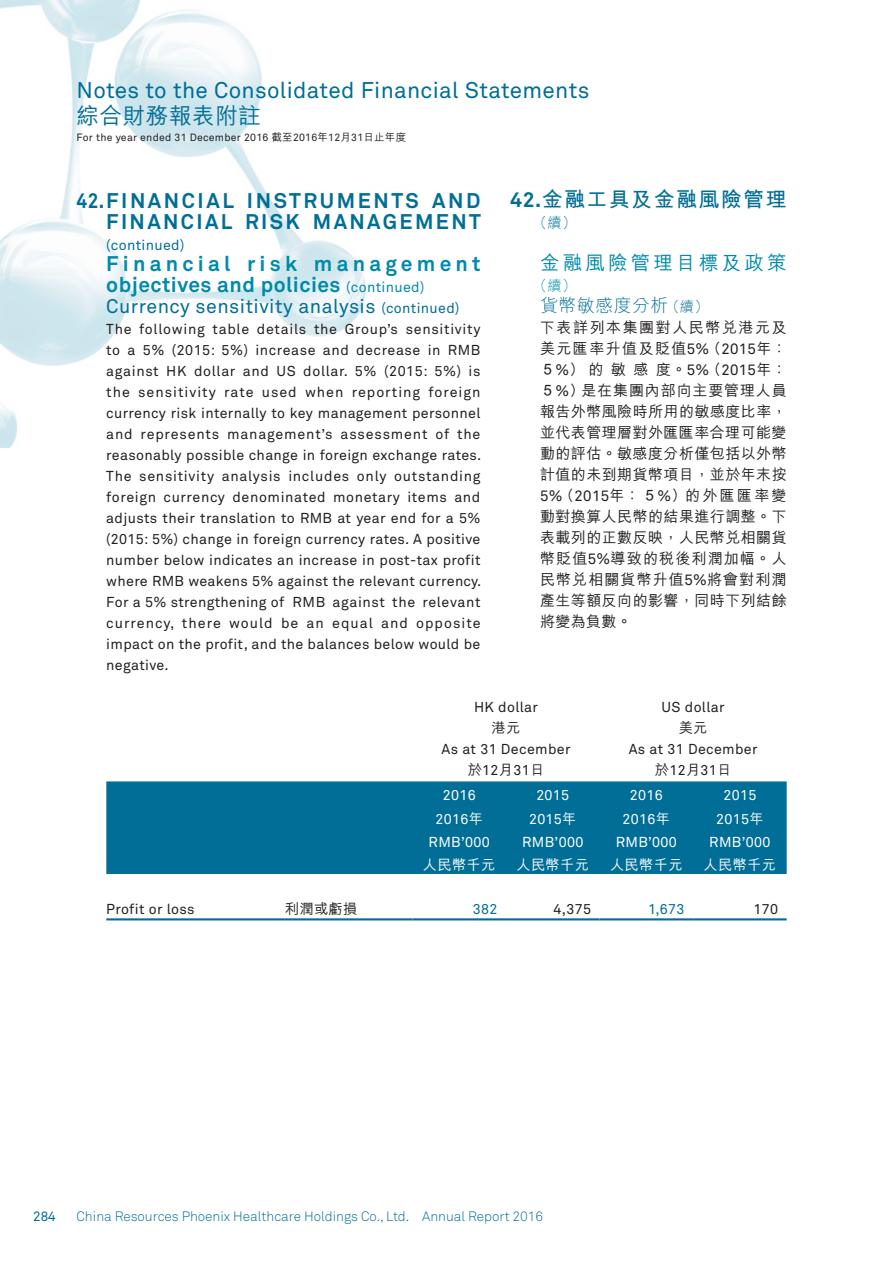
<style>
.page{position:relative;width:893px;height:1263px;background:#fff}
.page>*{position:absolute;margin:0;border:0;box-sizing:border-box;transform-origin:0 0}
.t1{font:22.5px "Akkurat Pro";letter-spacing:.015em;color:#006e96}
.t2{font:500 22.5px "M Hei HK";letter-spacing:.03em;color:#006e96}
.t3{font:700 21px/21px "Akkurat Pro";letter-spacing:.195em;color:#008aab}
.t4{font:700 21px/21px "Akkurat Pro";letter-spacing:.115em;color:#006e96;text-align:right;scale:.9 1}
.t5{font:700 21px "M Hei HK";letter-spacing:.065em;color:#006e96}
.t6{font:19.5px "Akkurat Pro";letter-spacing:.025em;color:#006e96}
.t7{font:500 19.5px "M Hei HK";letter-spacing:.165em;color:#008aab}
.t8{font:300 18px "M Hei HK";letter-spacing:.025em;color:#006e96}
.t9{font:500 15px/21px "M Hei HK";letter-spacing:.075em;color:#231f20;text-align:justify}
.t10{font:14.25px/21px "Akkurat Pro";letter-spacing:.025em;color:#231f20;text-align:justify}
.t11{font:14.25px "Akkurat Pro";letter-spacing:.025em;color:#fff}
.t12{font:500 14.25px "M Hei HK";letter-spacing:.025em;color:#fff}
.t13{font:14.25px "Akkurat Pro";letter-spacing:.025em;color:#006e96}
.t14{font:500 14.25px "M Hei HK";letter-spacing:.025em;color:#231f20}
.t15{font:300 14.25px "M Hei HK";color:#006e96}
.t16{font:300 14.25px "M Hei HK";color:#008aab}
.t17{font:13.5px "Akkurat Light Pro";color:#006e96}
.t18{font:13.5px "Akkurat Pro";color:#006e96}
.t19{font:10.5px "Akkurat Pro";letter-spacing:.025em;color:#231f20}
.s1{font-family:"M Hei HK";font-weight:500}
.s2{font-family:"Akkurat Pro"}
.s3{font-size:14.25px}
.s4{font-family:"Akkurat Pro";font-weight:400}
.s5{font-weight:400;font-size:14.25px}
</style>
<div class="page">
<img style="left:0;top:0;width:366px;height:447px">
<div style="left:106px;top:781px;width:681px;height:93px;background:#006e96"></div>
<hr style="left:106px;top:918px;width:179px;height:2px;background:#006e96">
<hr style="left:285px;top:918px;width:127px;height:2px;background:#006e96">
<hr style="left:412px;top:918px;width:94px;height:2px;background:#006e96">
<hr style="left:506px;top:918px;width:94px;height:2px;background:#006e96">
<hr style="left:600px;top:918px;width:93px;height:2px;background:#006e96">
<hr style="left:693px;top:918px;width:94px;height:2px;background:#006e96">
<h1 class="t1" style="left:77px;top:77px;width:514px">Notes to the Consolidated Financial Statements</h1>
<h1 class="t2" style="left:77px;top:99px;width:186px">綜合財務報表附註</h1>
<p class="t19" style="left:77px;top:131px;width:331px">For the year ended 31 December 2016 <span class="s1">截至</span>2016<span class="s1">年</span>12<span class="s1">月</span>31<span class="s1">日止年度</span></p>
<h2 class="t5" style="left:510px;top:184px;width:278px"><span class="s2">42.</span>金融工具及金融風險管理</h2>
<p class="t15" style="left:533px;top:212px;width:45px">（續）</p>
<h3 class="t7" style="left:540px;top:248px;width:248px">金融風險管理目標及政策</h3>
<p class="t16" style="left:533px;top:275px;width:45px">（續）</p>
<p class="t8" style="left:540px;top:292px;width:170px">貨幣敏感度分析<span class="s3">（續）</span></p>
<p class="t9" style="left:540px;top:315px;width:248px">下表詳列本集團對人民幣兌港元及美元匯率升值及貶值<span class="s4">5%</span>（<span class="s4">2015</span>年：５<span class="s4">%</span>）的敏感度。<span class="s4">5%</span>（<span class="s4">2015</span>年：５<span class="s4">%</span>）是在集團內部向主要管理人員報告外幣風險時所用的敏感度比率，並代表管理層對外匯匯率合理可能變動的評估。敏感度分析僅包括以外幣計值的未到期貨幣項目，並於年末按<span class="s4">5%</span>（<span class="s4">2015</span>年：５<span class="s4">%</span>）的外匯匯率變動對換算人民幣的結果進行調整。下表載列的正數反映，人民幣兌相關貨幣貶值<span class="s4">5%</span>導致的稅後利潤加幅。人民幣兌相關貨幣升值<span class="s4">5%</span>將會對利潤產生等額反向的影響，同時下列結餘將變為負數。</p>
<h2 class="t4" style="left:77px;top:190px;width:451px">42.FINANCIAL INSTRUMENTS AND<br>FINANCIAL RISK MANAGEMENT</h2>
<p class="t13" style="left:106px;top:237px;width:80px">(continued)</p>
<h2 class="t3" style="left:106px;top:253px;width:376px">Financial risk management objectives and policies <span class="s5">(continued)</span></h2>
<h3 class="t6" style="left:106px;top:295px;width:355px">Currency sensitivity analysis <span class="s3">(continued)</span></h3>
<p class="t10" style="left:106px;top:319px;width:377px">The following table details the Group’s sensitivity to a 5% (2015: 5%) increase and decrease in RMB against HK dollar and US dollar. 5% (2015: 5%) is the sensitivity rate used when reporting foreign currency risk internally to key management personnel and represents management’s assessment of the reasonably possible change in foreign exchange rates.<br>The sensitivity analysis includes only outstanding foreign currency denominated monetary items and adjusts their translation to RMB at year end for a 5% (2015: 5%) change in foreign currency rates. A positive number below indicates an increase in post-tax profit where RMB weakens 5% against the relevant currency.<br>For a 5% strengthening of RMB against the relevant currency, there would be an equal and opposite impact on the profit, and the balances below would be negative.</p>
<p class="t10" style="left:474px;top:697px;width:66px">HK dollar</p>
<p class="t10" style="left:662px;top:697px;width:65px">US dollar</p>
<p class="t14" style="left:492px;top:717px;width:30px">港元</p>
<p class="t14" style="left:679px;top:717px;width:30px">美元</p>
<p class="t10" style="left:442px;top:739px;width:130px">As at 31 December</p>
<p class="t10" style="left:629px;top:739px;width:130px">As at 31 December</p>
<p class="t10" style="left:468px;top:760px;width:78px"><span class="s1">於</span>12<span class="s1">月</span>31<span class="s1">日</span></p>
<p class="t10" style="left:655px;top:760px;width:78px"><span class="s1">於</span>12<span class="s1">月</span>31<span class="s1">日</span></p>
<p class="t11" style="left:443px;top:787px;width:34px">2016</p>
<p class="t11" style="left:536px;top:787px;width:34px">2015</p>
<p class="t11" style="left:630px;top:787px;width:34px">2016</p>
<p class="t11" style="left:723px;top:787px;width:34px">2015</p>
<p class="t11" style="left:435px;top:810px;width:49px">2016<span class="s1">年</span></p>
<p class="t11" style="left:529px;top:810px;width:49px">2015<span class="s1">年</span></p>
<p class="t11" style="left:623px;top:810px;width:49px">2016<span class="s1">年</span></p>
<p class="t11" style="left:716px;top:810px;width:49px">2015<span class="s1">年</span></p>
<p class="t11" style="left:429px;top:833px;width:63px">RMB’000</p>
<p class="t11" style="left:522px;top:833px;width:63px">RMB’000</p>
<p class="t11" style="left:616px;top:833px;width:63px">RMB’000</p>
<p class="t11" style="left:709px;top:833px;width:63px">RMB’000</p>
<p class="t12" style="left:423px;top:854px;width:74px">人民幣千元</p>
<p class="t12" style="left:516px;top:854px;width:74px">人民幣千元</p>
<p class="t12" style="left:610px;top:854px;width:74px">人民幣千元</p>
<p class="t12" style="left:703px;top:854px;width:74px">人民幣千元</p>
<p class="t10" style="left:106px;top:899px;width:90px">Profit or loss</p>
<p class="t14" style="left:285px;top:898px;width:74px">利潤或虧損</p>
<p class="t13" style="left:473px;top:901px;width:26px">382</p>
<p class="t10" style="left:554px;top:899px;width:39px">4,375</p>
<p class="t13" style="left:648px;top:901px;width:38px">1,673</p>
<p class="t10" style="left:753px;top:899px;width:26px">170</p>
<p class="t18" style="left:33px;top:1209px;width:24px">284</p>
<p class="t17" style="left:77px;top:1208px;width:468px">China Resources Phoenix Healthcare Holdings Co., Ltd. Annual Report 2016</p>
</div>
